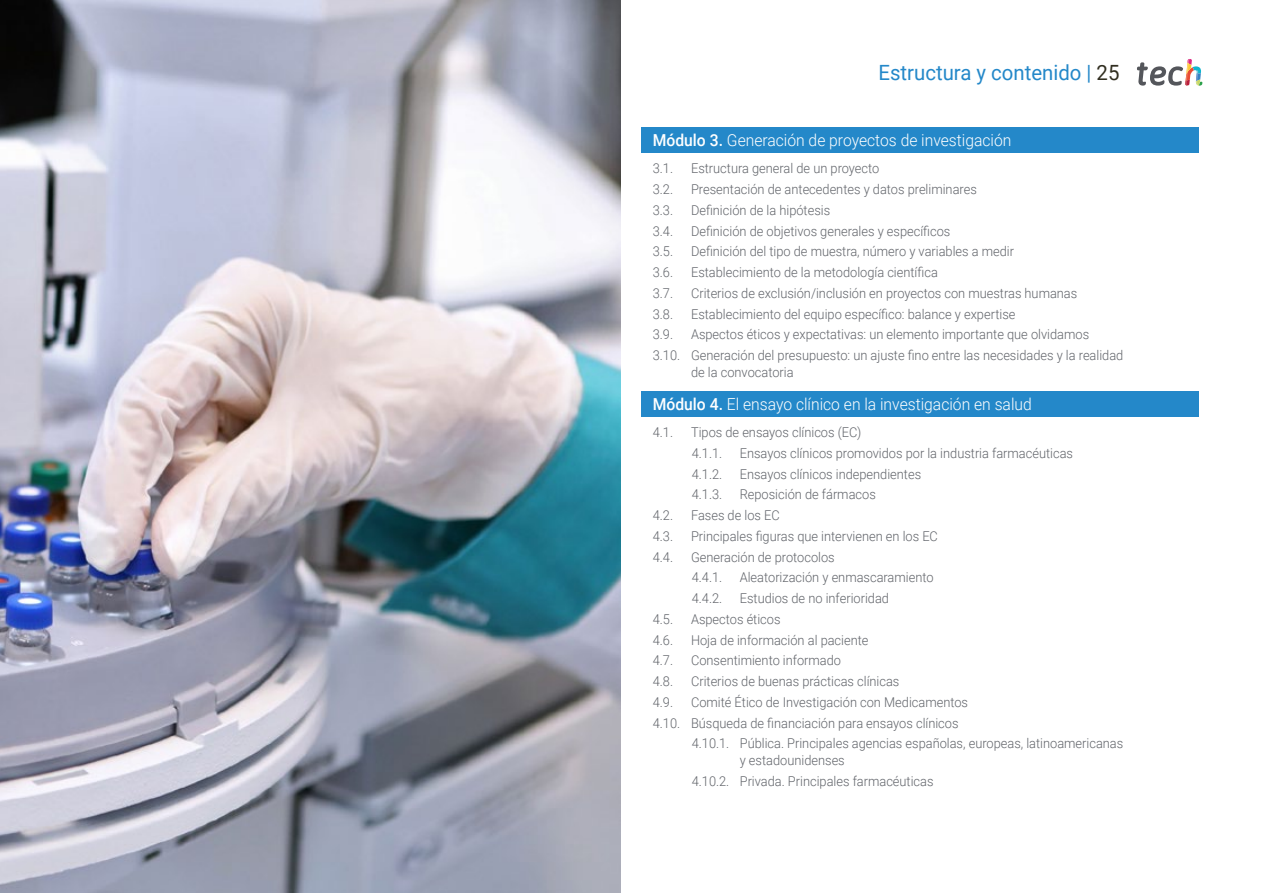
<style>
.page{position:relative;width:1263px;height:893px;background:#fff}
.page>*{position:absolute;margin:0;border:0;box-sizing:border-box;transform-origin:0 0}
.t1{font:21px "Roboto";color:#2488c9}
.t2{font:300 16.5px "Roboto";color:#fff;scale:.95 1}
.t3{font:300 13.5px/20.7px "Roboto";color:#61646a;scale:.95 1}
.s1{color:#312e20}
.s2{font-weight:500}
</style>
<div class="page">
<div style="left:642px;top:128px;width:557px;height:25px;background:#2488c9"></div>
<div style="left:642px;top:391px;width:557px;height:25px;background:#2488c9"></div>
<svg style="left:1137px;top:59px;width:65px;height:27px"></svg>
<img style="left:0;top:0;width:621px;height:893px">
<h1 class="t1" style="left:878px;top:57px;width:242px">Estructura y contenido | <span class="s1">25</span></h1>
<p class="t2" style="left:653px;top:129px;width:379px"><span class="s2">Módulo 3.</span> Generación de proyectos de investigación</p>
<p class="t3" style="left:653px;top:158px;width:23px">3.1.</p>
<p class="t3" style="left:691px;top:158px;width:200px">Estructura general de un proyecto</p>
<p class="t3" style="left:653px;top:179px;width:23px">3.2.</p>
<p class="t3" style="left:691px;top:179px;width:302px">Presentación de antecedentes y datos preliminares</p>
<p class="t3" style="left:653px;top:199px;width:23px">3.3.</p>
<p class="t3" style="left:691px;top:199px;width:148px">Definición de la hipótesis</p>
<p class="t3" style="left:653px;top:220px;width:23px">3.4.</p>
<p class="t3" style="left:691px;top:220px;width:275px">Definición de objetivos generales y específicos</p>
<p class="t3" style="left:653px;top:241px;width:23px">3.5.</p>
<p class="t3" style="left:691px;top:241px;width:342px">Definición del tipo de muestra, número y variables a medir</p>
<p class="t3" style="left:653px;top:262px;width:23px">3.6.</p>
<p class="t3" style="left:691px;top:262px;width:261px">Establecimiento de la metodología científica</p>
<p class="t3" style="left:653px;top:282px;width:23px">3.7.</p>
<p class="t3" style="left:691px;top:282px;width:408px">Criterios de exclusión/inclusión en proyectos con muestras humanas</p>
<p class="t3" style="left:653px;top:303px;width:23px">3.8.</p>
<p class="t3" style="left:691px;top:303px;width:343px">Establecimiento del equipo específico: balance y expertise</p>
<p class="t3" style="left:653px;top:324px;width:23px">3.9.</p>
<p class="t3" style="left:653px;top:324px;width:497px;text-align:center">Aspectos éticos y expectativas: un elemento importante que olvidamos<br>3.10. Generación del presupuesto: un ajuste fino entre las necesidades y la realidad</p>
<p class="t3" style="left:691px;top:361px;width:109px">de la convocatoria</p>
<p class="t2" style="left:653px;top:392px;width:401px"><span class="s2">Módulo 4.</span> El ensayo clínico en la investigación en salud</p>
<p class="t3" style="left:653px;top:421px;width:23px">4.1.</p>
<p class="t3" style="left:691px;top:421px;width:181px">Tipos de ensayos clínicos (EC)<br>4.1.1.</p>
<p class="t3" style="left:740px;top:442px;width:352px">Ensayos clínicos promovidos por la industria farmacéuticas</p>
<p class="t3" style="left:692px;top:463px;width:34px">4.1.2.</p>
<p class="t3" style="left:740px;top:463px;width:192px">Ensayos clínicos independientes</p>
<p class="t3" style="left:692px;top:484px;width:34px">4.1.3.</p>
<p class="t3" style="left:740px;top:484px;width:145px">Reposición de fármacos</p>
<p class="t3" style="left:653px;top:504px;width:23px">4.2.</p>
<p class="t3" style="left:691px;top:504px;width:95px">Fases de los EC</p>
<p class="t3" style="left:653px;top:525px;width:23px">4.3.</p>
<p class="t3" style="left:691px;top:525px;width:261px">Principales figuras que intervienen en los EC</p>
<p class="t3" style="left:653px;top:546px;width:23px">4.4.</p>
<p class="t3" style="left:691px;top:546px;width:153px">Generación de protocolos<br>4.4.1.</p>
<p class="t3" style="left:740px;top:567px;width:205px">Aleatorización y enmascaramiento</p>
<p class="t3" style="left:692px;top:587px;width:34px">4.4.2.</p>
<p class="t3" style="left:740px;top:587px;width:159px">Estudios de no inferioridad</p>
<p class="t3" style="left:653px;top:608px;width:23px">4.5.</p>
<p class="t3" style="left:691px;top:608px;width:96px">Aspectos éticos</p>
<p class="t3" style="left:653px;top:629px;width:23px">4.6.</p>
<p class="t3" style="left:691px;top:629px;width:188px">Hoja de información al paciente</p>
<p class="t3" style="left:653px;top:650px;width:23px">4.7.</p>
<p class="t3" style="left:691px;top:650px;width:160px">Consentimiento informado</p>
<p class="t3" style="left:653px;top:670px;width:23px">4.8.</p>
<p class="t3" style="left:691px;top:670px;width:221px">Criterios de buenas prácticas clínicas</p>
<p class="t3" style="left:653px;top:691px;width:23px">4.9.</p>
<p class="t3" style="left:691px;top:691px;width:293px">Comité Ético de Investigación con Medicamentos</p>
<p class="t3" style="left:653px;top:712px;width:323px">4.10. Búsqueda de financiación para ensayos clínicos</p>
<p class="t3" style="left:692px;top:733px;width:456px">4.10.1. Pública. Principales agencias españolas, europeas, latinoamericanas</p>
<p class="t3" style="left:692px;top:749px;width:256px;text-indent:48px">y estadounidenses<br>4.10.2. Privada. Principales farmacéuticas</p>
</div>
